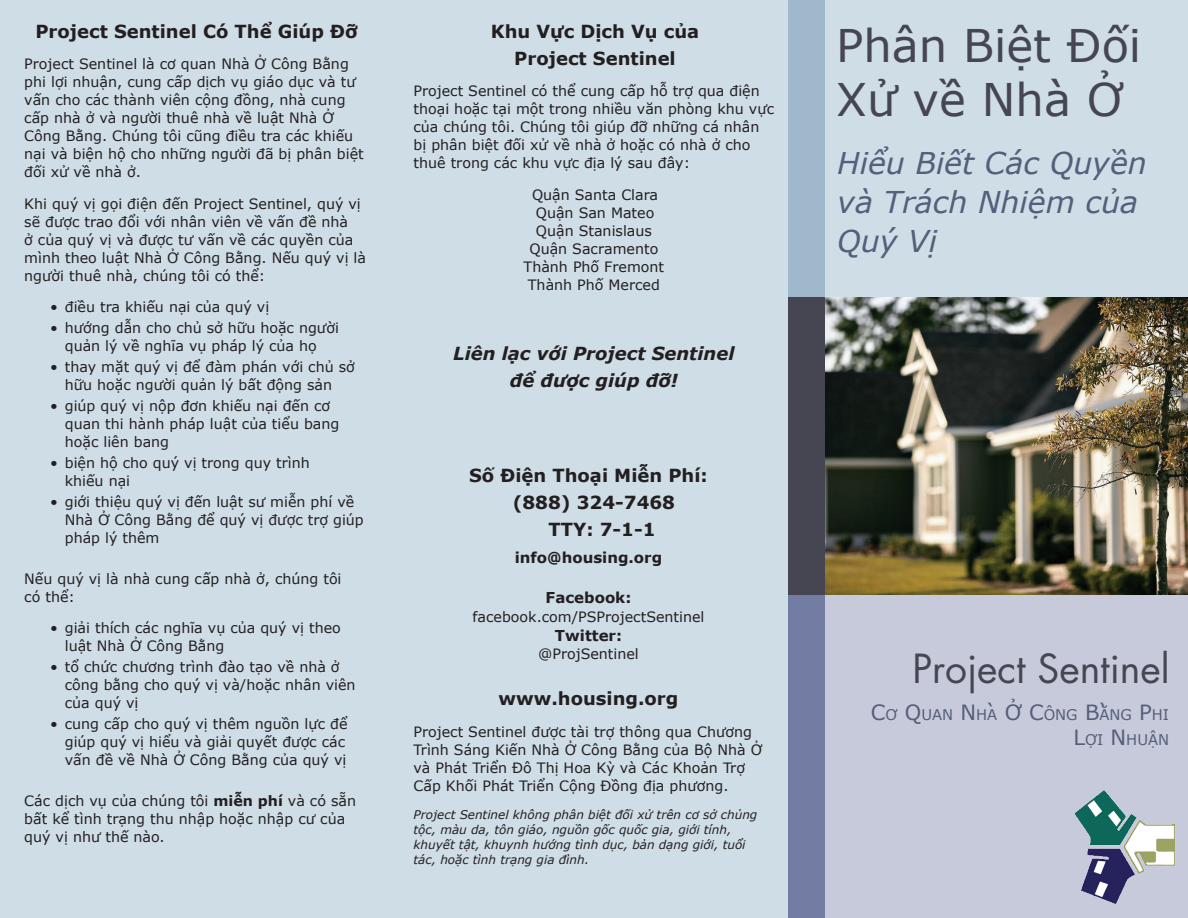
<style>
.page{position:relative;width:1188px;height:918px;background:#fff}
.page>*{position:absolute;margin:0;border:0;box-sizing:border-box;transform-origin:0 0}
.t1{font:45px/54px "Verdana";color:#464653}
.ParaStyle01-Leading{font:39px "Futura";color:#464653}
.t2{font:italic 30px/39px "Verdana";color:#555e7b}
.Disclaimer_arial_ita{font:700 18px/27px "Verdana";color:#231f20;text-align:center}
.Disclaimer_arial_ita-2{font:italic 700 18px/27px "Verdana";color:#231f20;text-align:center}
.Head_Bold_2{font:700 18px "Verdana";color:#231f20}
.Disclaimer_arial_ita-3{font:700 15px "Verdana";color:#231f20}
.t3{font:14.7px/25.2px "Verdana";color:#555e7b;text-align:right}
.Body__1{font:14.25px/18px "Verdana";color:#231f20}
.Disclaimer_arial_ita-4{font:14.25px/18px "Verdana";color:#231f20}
.Body_space_before_af{font:14.25px/18px "Verdana";color:#231f20}
.Disclaimer_arial_ita-5{font:italic 12px/15px "Verdana";color:#231f20}
.s1{font-weight:700}
.s2{font-size:21px}
</style>
<div class="page">
<div style="left:804px;top:0;width:384px;height:297px;background:#cfdde7"></div>
<div style="left:0;top:0;width:804px;height:918px;background:#cfdde7"></div>
<div style="left:804px;top:595px;width:384px;height:323px;background:#c6cada"></div>
<div style="left:789px;top:595px;width:36px;height:323px;background:#737da4"></div>
<div style="left:789px;top:0;width:36px;height:298px;background:#9fb8cc"></div>
<img style="left:825px;top:297px;width:363px;height:298px">
<div style="left:789px;top:297px;width:36px;height:298px;background:#464653"></div>
<img style="left:1075px;top:790px;width:100px;height:114px">
<p class="Head_Bold_2" style="left:35px;top:19px;width:324px">Project Sentinel Có Thể Giúp Đỡ</p>
<p class="Body__1" style="left:24px;top:55px;width:341px">Project Sentinel là cơ quan Nhà Ở Công Bằng phi lợi nhuận, cung cấp dịch vụ giáo dục và tư vấn cho các thành viên cộng đồng, nhà cung cấp nhà ở và người thuê nhà về luật Nhà Ở Công Bằng. Chúng tôi cũng điều tra các khiếu nại và biện hộ cho những người đã bị phân biệt đối xử về nhà ở.</p>
<p class="Body__1" style="left:24px;top:195px;width:343px">Khi quý vị gọi điện đến Project Sentinel, quý vị sẽ được trao đổi với nhân viên về vấn đề nhà<br>ở của quý vị và được tư vấn về các quyền của mình theo luật Nhà Ở Công Bằng. Nếu quý vị là người thuê nhà, chúng tôi có thể:</p>
<p class="Body__1" style="left:50px;top:298px;width:220px">• điều tra khiếu nại của quý vị</p>
<p class="Body__1" style="left:65px;top:319px;width:276px;text-indent:-15px">• hướng dẫn cho chủ sở hữu hoặc người quản lý về nghĩa vụ pháp lý của họ</p>
<p class="Body__1" style="left:50px;top:358px;width:306px;text-align:center">• thay mặt quý vị để đàm phán với chủ sở hữu hoặc người quản lý bất động sả n</p>
<p class="Body__1" style="left:65px;top:397px;width:276px;text-indent:-15px">• giú p quý vị nộp đơn khiếu nạ i đến cơ quan thi hà nh phá p luật của tiểu bang hoặc liên bang</p>
<p class="Body__1" style="left:65px;top:454px;width:247px;text-indent:-15px">• biện hộ cho quý vị trong quy trình khiếu nại</p>
<p class="Body__1" style="left:65px;top:493px;width:301px;text-indent:-15px">• giới thiệu quý vị đến luật sư miễn phí về<br>Nhà Ở Công Bằng để quý vị được trợ giúp pháp lý thêm</p>
<p class="Body_space_before_af" style="left:24px;top:570px;width:319px">Nếu quý vị là nhà cung cấp nhà ở, chúng tôi có thể:</p>
<p class="Body__1" style="left:65px;top:619px;width:278px;text-indent:-15px">• giải thích các nghĩa vụ của quý vị theo luật Nhà Ở Công Bằng</p>
<p class="Body__1" style="left:65px;top:658px;width:292px;text-indent:-15px">• tổ chức chương trì nh đào tạo về nhà ở công bằng cho quý vị và/hoặc nhân viên của quý vị</p>
<p class="Body__1" style="left:65px;top:715px;width:284px;text-indent:-15px">• cung cấp cho quý vị thêm nguồn lực để giú p quý vị hiểu và giải quyết được các vấn đề về Nhà Ở Công Bằng của quý vị</p>
<p class="Body_space_before_af" style="left:24px;top:792px;width:333px">Các dịch vụ của chúng tôi <span class="s1">miễn phí</span> và có sẵn bất kể tình trạng thu nhập hoặc nhậ p cư của quý vị như thế nào.</p>
<p class="Disclaimer_arial_ita" style="left:491px;top:18px;width:210px">Khu Vực Dịch Vụ của<br>Project Sentinel</p>
<p class="Disclaimer_arial_ita-4" style="left:414px;top:82px;width:362px">Project Sentinel có thể cung cấp hỗ trợ qua điện thoại hoặc tại một trong nhiều văn phòng khu vực của chúng tôi. Chúng tôi giúp đỡ những cá nhân bị phân biệt đối xử về nhà ở hoặc có nhà ở cho thuê trong các khu vực địa lý sau đây:</p>
<p class="Disclaimer_arial_ita-4" style="left:524px;top:186px;width:142px;text-align:center">Quận Santa Clara<br>Quận San Mateo<br>Quận Stanislaus<br>Quận Sacramento<br>Thành Phố Fremont<br>Thành Phố Merced</p>
<p class="Disclaimer_arial_ita-2" style="left:453px;top:340px;width:283px">Liên lạc với Project Sentinel để được giúp đỡ!</p>
<p class="Disclaimer_arial_ita" style="left:469px;top:462px;width:240px">Số Điện Thoại Miễn Phí:</p>
<p class="Disclaimer_arial_ita" style="left:513px;top:489px;width:164px">(888) 324-7468</p>
<p class="Disclaimer_arial_ita" style="left:549px;top:516px;width:108px">TTY: 7-1-1</p>
<p class="Disclaimer_arial_ita-3" style="left:515px;top:547px;width:149px">info@housing.org</p>
<p class="Disclaimer_arial_ita-3" style="left:546px;top:587px;width:87px">Facebook:</p>
<p class="Disclaimer_arial_ita-4" style="left:473px;top:608px;width:234px">facebook.com/PSProjectSentinel</p>
<p class="Disclaimer_arial_ita-3" style="left:555px;top:624px;width:69px">Twitter:</p>
<p class="Disclaimer_arial_ita-4" style="left:538px;top:645px;width:102px">@ProjSentinel</p>
<p class="Disclaimer_arial_ita" style="left:499px;top:685px;width:181px">www.housing.org</p>
<p class="Disclaimer_arial_ita-4" style="left:414px;top:723px;width:350px">Project Sentinel được tài trợ thông qua Chương Trình Sáng Kiến Nhà Ở Công Bằng của Bộ Nhà Ở và Phát Triển Đô Thị Hoa Kỳ và Các Khoản Trợ Cấp Khối Phát Triển Cộng Đồng địa phương.</p>
<p class="Disclaimer_arial_ita-5" style="left:414px;top:807px;width:345px">Project Sentinel không phân biệt đối xử trên cơ sở chủng tộc, màu da, tôn giáo, nguồn gốc quốc gia, giới tính, khuyết tật, khuynh hướng tình dục, bản dạng giới, tuổi tác, hoặc tình trạng gia đình.</p>
<p class="t1" style="left:836px;top:18px;width:307px">Phân Biệt Đối<br>Xử về Nhà Ở</p>
<p class="t2" style="left:837px;top:143px;width:311px">Hiểu Biết Các Quyền và Trách Nhiệm của<br>Quý Vị</p>
<p class="ParaStyle01-Leading" style="left:912px;top:644px;width:259px">Project Sentinel</p>
<p class="t3" style="left:871px;top:702px;width:300px"><span class="s2">C</span>Ơ <span class="s2">Q</span>UAN <span class="s2">N</span> HA<span class="s2">̀Ở C</span>ÔNG <span class="s2">B</span>Ă<span class="s2">̀</span>NG <span class="s2">P</span>HI<br><span class="s2">L</span>ỢI <span class="s2">N</span> HUẬN</p>
</div>
